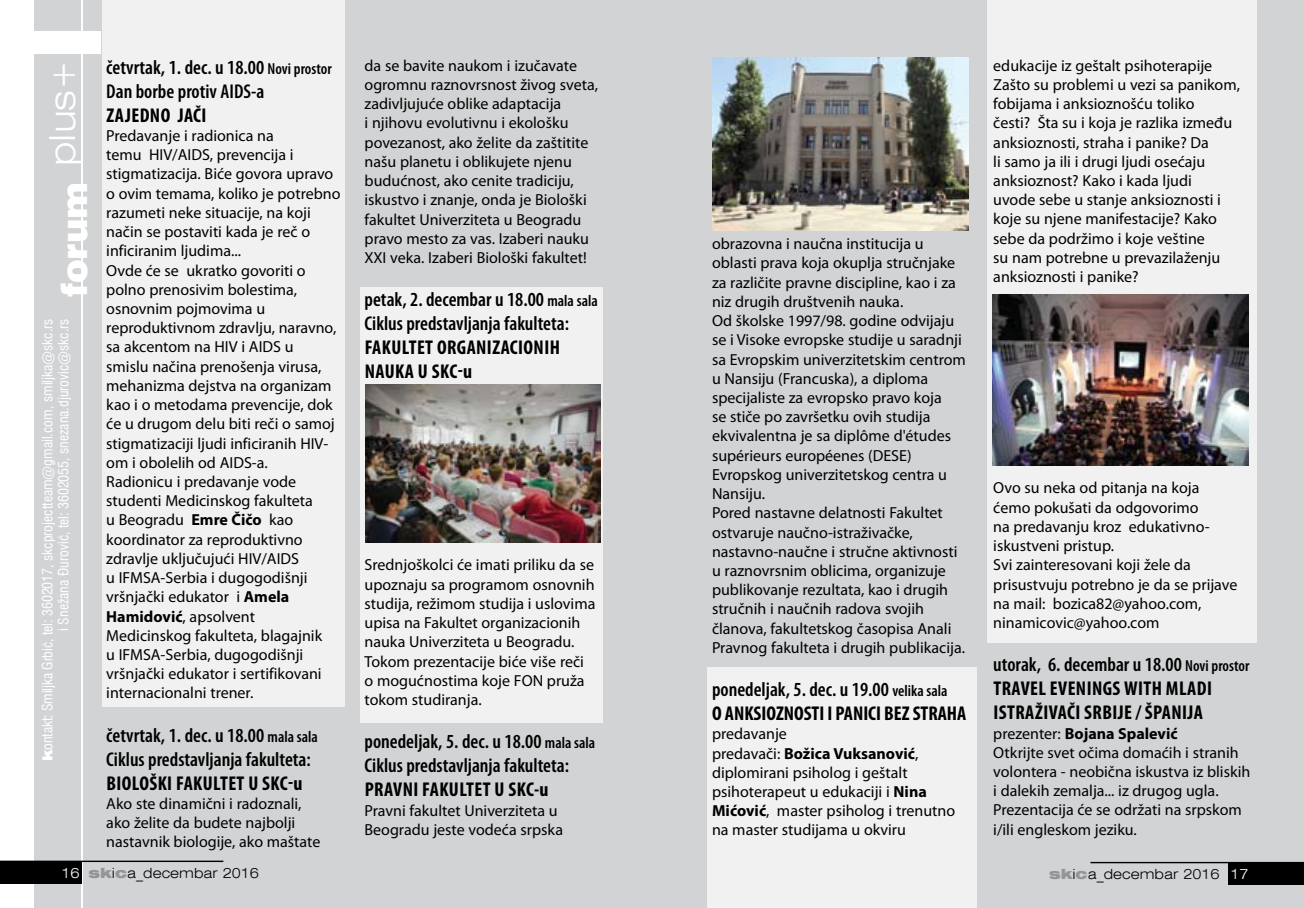
<style>
.page{position:relative;width:1304px;height:908px;background:#fff}
.page>*{position:absolute;margin:0;border:0;box-sizing:border-box;transform-origin:0 0}
.t1{font:900 36px "Swiss 721 BT";color:#fff}
.t2{font:600 condensed 20px/24px "Myriad Pro";color:#000}
.t3{font:700 condensed 20px/24px "Myriad Pro";letter-spacing:.02em;color:#000}
.t4{font:700 condensed 20px/24px "Myriad Pro";color:#000}
.t5{font:16px/19.2px "Myriad Pro";color:#000}
.t6{font:condensed 14px/16px "Swiss 721 BT";color:#fff;text-align:right}
.t7{font:300 expanded 14px "Swiss 721 BT";color:#000}
.s1{font-size:16px}
.s2{font-weight:700}
.s3{font-weight:900;font-stretch:expanded}
.s4{font-weight:600}
.s5{font-weight:600;font-size:16px}
.s6{color:#fff}
.s7{font-weight:900;color:#939598}
</style>
<div class="page">
<div style="left:35px;top:0;width:1269px;height:907px;background:#d1d3d4"></div>
<div style="left:360px;top:287px;width:243px;height:435px;background:#f1f1f2"></div>
<div style="left:102px;top:0;width:243px;height:706px;background:#f1f1f2"></div>
<div style="left:23px;top:31px;width:78px;height:23px;background:#fff"></div>
<hr style="left:81px;top:0;width:2px;height:907px;background:#fff">
<img style="left:365px;top:384px;width:236px;height:158px">
<div style="left:987px;top:0;width:270px;height:642px;background:#f1f1f2"></div>
<div style="left:707px;top:667px;width:270px;height:240px;background:#f1f1f2"></div>
<img style="left:992px;top:294px;width:257px;height:171px">
<div style="left:0;top:860px;width:82px;height:23px;background:#000"></div>
<hr style="left:0;top:860px;width:223px;height:1px;background:#000">
<div style="left:1228px;top:862px;width:76px;height:22px;background:#000"></div>
<hr style="left:1090px;top:861px;width:214px;height:1px;background:#000">
<img style="left:712px;top:57px;width:257px;height:174px">
<h1 class="t1" style="left:52px;top:297px;width:239px;rotate:-90deg">forum <sup>plus+</sup></h1>
<p class="t2" style="left:106px;top:55px;width:227px">četvrtak, 1. dec. u 18.00 <span class="s1">Novi prostor<br></span>Dan borbe protiv AIDS-a</p>
<p class="t3" style="left:106px;top:103px;width:19px">ZAJEDNO</p>
<p class="t3" style="left:178px;top:103px;width:30px">JAČ I</p>
<p class="t5" style="left:106px;top:126px;width:236px">Predavanje i radionica na<br>temu HIV/AIDS, prevencija i stigmatizacija. Biće govora upravo o ovim temama, koliko je potrebno razumeti neke situacije, na koji način se postaviti kada je reč o inficiranim ljudima...<br>Ovde će se ukratko govoriti o polno prenosivim bolestima, osnovnim pojmovima u reproduktivnom zdravlju, naravno, sa akcentom na HIV i AIDS u<br>smislu načina prenošenja virusa, mehanizma dejstva na organizam kao i o metodama prevencije, dok će u drugom delu biti reči o samoj stigmatizaciji ljudi inficiranih HIV&shy;om i obolelih od AIDS-a.<br>Radionicu i predavanje vode studenti Medicinskog fakulteta<br>u Beogradu <span class="s2">Emre Čičo</span> kao koordinator za reproduktivno zdravlje uključujući HIV/AIDS<br>u IFMSA-Serbia i dugogodišnji vršnjački edukator i <span class="s2">Amela<br>Hamidović</span>, apsolvent<br>Medicinskog fakulteta, blagajnik<br>u IFMSA-Serbia, dugogodišnji vršnjački edukator i sertifikovani internacionalni trener.</p>
<p class="t2" style="left:106px;top:722px;width:213px">četvrtak, 1. dec. u 18.00 <span class="s1">mala sala<br></span>Ciklus predstavljanja fakulteta:</p>
<p class="t3" style="left:106px;top:770px;width:198px">BIOLOŠKI FAKULTET U SKC-U</p>
<p class="t5" style="left:106px;top:793px;width:216px">Ako ste dinamični i radoznali, ako želite da budete najbolji nastavnik biologije, ako maštate</p>
<p class="t6" style="left:39px;top:760px;width:444px;rotate:-90deg"><span class="s3">k</span>ontakt: Smiljka Grbić, tel: 3602017, skcprojectteamªgmail.com, smiljkaªskc.rs i Snežana \urović, tel: 3602055, snezana.djurovicªskc.rs</p>
<p class="t5" style="left:365px;top:55px;width:235px">da se bavite naukom i izučavate ogromnu raznovrsnost živog sveta, zadivljujuće oblike adaptacija<br>i njihovu evolutivnu i ekološku povezanost, ako želite da zaštitite našu planetu i oblikujete njenu budućnost, ako cenite tradiciju, iskustvo i znanje, onda je Biološki fakultet Univerziteta u Beogradu pravo mesto za vas. Izaberi nauku XXI veka. Izaberi Biološki fakultet!</p>
<p class="t2" style="left:365px;top:287px;width:235px">petak, 2. decembar u 18.00 <span class="s1">mala sala<br></span>Ciklus predstavljanja fakulteta:</p>
<p class="t3" style="left:365px;top:335px;width:188px">FAKULTET ORGANIZACIONIH<br>NAUKA U SKC-U</p>
<p class="t5" style="left:365px;top:555px;width:232px">Srednjoškolci će imati priliku da se upoznaju sa programom osnovnih studija, režimom studija i uslovima upisa na Fakultet organizacionih nauka Univerziteta u Beogradu.<br>Tokom prezentacije biće više reči o mogućnostima koje FON pruža tokom studiranja.</p>
<p class="t2" style="left:365px;top:729px;width:232px">ponedeljak, 5. dec. u 18.00 <span class="s1">mala sala<br></span>Ciklus predstavljanja fakulteta:</p>
<p class="t3" style="left:365px;top:776px;width:185px">PRAVNI FAKULTET U SKC-U</p>
<p class="t5" style="left:365px;top:799px;width:200px">Pravni fakultet Univerziteta u<br>Beogradu jeste vodeća srpska</p>
<p class="t5" style="left:712px;top:234px;width:255px">obrazovna i naučna institucija u oblasti prava koja okuplja stručnjake za različite pravne discipline, kao i za niz drugih društvenih nauka.<br>Od školske 1997/98. godine odvijaju se i Visoke evropske studije u saradnji sa Evropskim univerzitetskim centrom u Nansiju (Francuska), a diploma specijaliste za evropsko pravo koja<br>se stiče po završetku ovih studija ekvivalentna je sa diplôme d'études supérieurs européenes (DESE)<br>Evropskog univerzitetskog centra u Nansiju.<br>Pored nastavne delatnosti Fakultet ostvaruje naučno-istraživačke, nastavno-naučne i stručne aktivnosti u raznovrsnim oblicima, organizuje publikovanje rezultata, kao i drugih stručnih i naučnih radova svojih članova, fakultetskog časopisa Anali Pravnog fakulteta i drugih publikacija.</p>
<p class="t4" style="left:712px;top:676px;width:255px"><span class="s4">ponedeljak, 5. dec. u 19.00</span> <span class="s5">velika sala<br></span>O ANKSIOZNOSTI I PAN ICI BEZ STRAHA</p>
<p class="t5" style="left:712px;top:723px;width:245px">predavanje<br>predavači: <span class="s2">Božica Vuksanović</span>, diplomirani psiholog i geštalt psihoterapeut u edukaciji i <span class="s2">Nina<br>Mićović</span>, master psiholog i trenutno na master studijama u okviru</p>
<p class="t5" style="left:993px;top:55px;width:248px">edukacije iz geštalt psihoterapije<br>Zašto su problemi u vezi sa panikom, fobijama i anksioznošću toliko<br>česti? Šta su i koja je razlika između anksioznosti, straha i panike? Da<br>li samo ja ili i drugi ljudi osećaju anksioznost? Kako i kada ljudi<br>uvode sebe u stanje anksioznosti i koje su njene manifestacije? Kako sebe da podržimo i koje veštine<br>su nam potrebne u prevazilaženju anksioznosti i panike?</p>
<p class="t5" style="left:993px;top:478px;width:246px">Ovo su neka od pitanja na koja ćemo pokušati da odgovorimo<br>na predavanju kroz edukativno&shy;iskustveni pristup.<br>Svi zainteresovani koji žele da prisustvuju potrebno je da se prijave na mail: bozica82@yahoo.com, ninamicovic@yahoo.com</p>
<p class="t3" style="left:993px;top:652px;width:258px"><span class="s4">utorak, 6. decembar u 18.00</span> <span class="s5">Novi prostor<br></span>TRAVEL EVENINGS WITH MLADI<br>ISTRAŽIVAČI SRBIJE / ŠPAN IJA</p>
<p class="t5" style="left:993px;top:723px;width:259px">prezenter: <span class="s2">Bojana Spalević<br></span>Otkrijte svet očima domaćih i stranih volontera - neobična iskustva iz bliskih i dalekih zemalja... iz drugog ugla.<br>Prezentacija će se održati na srpskom i/ili engleskom jeziku.</p>
<p class="t7" style="left:61px;top:864px;width:199px"><span class="s6">16</span> <span class="s7">sk</span>i<span class="s7">c</span>a_decembar 2016</p>
<p class="t7" style="left:1049px;top:865px;width:201px"><span class="s7">sk</span>i<span class="s7">c</span>a_decembar 2016 <span class="s6">17</span></p>
</div>
